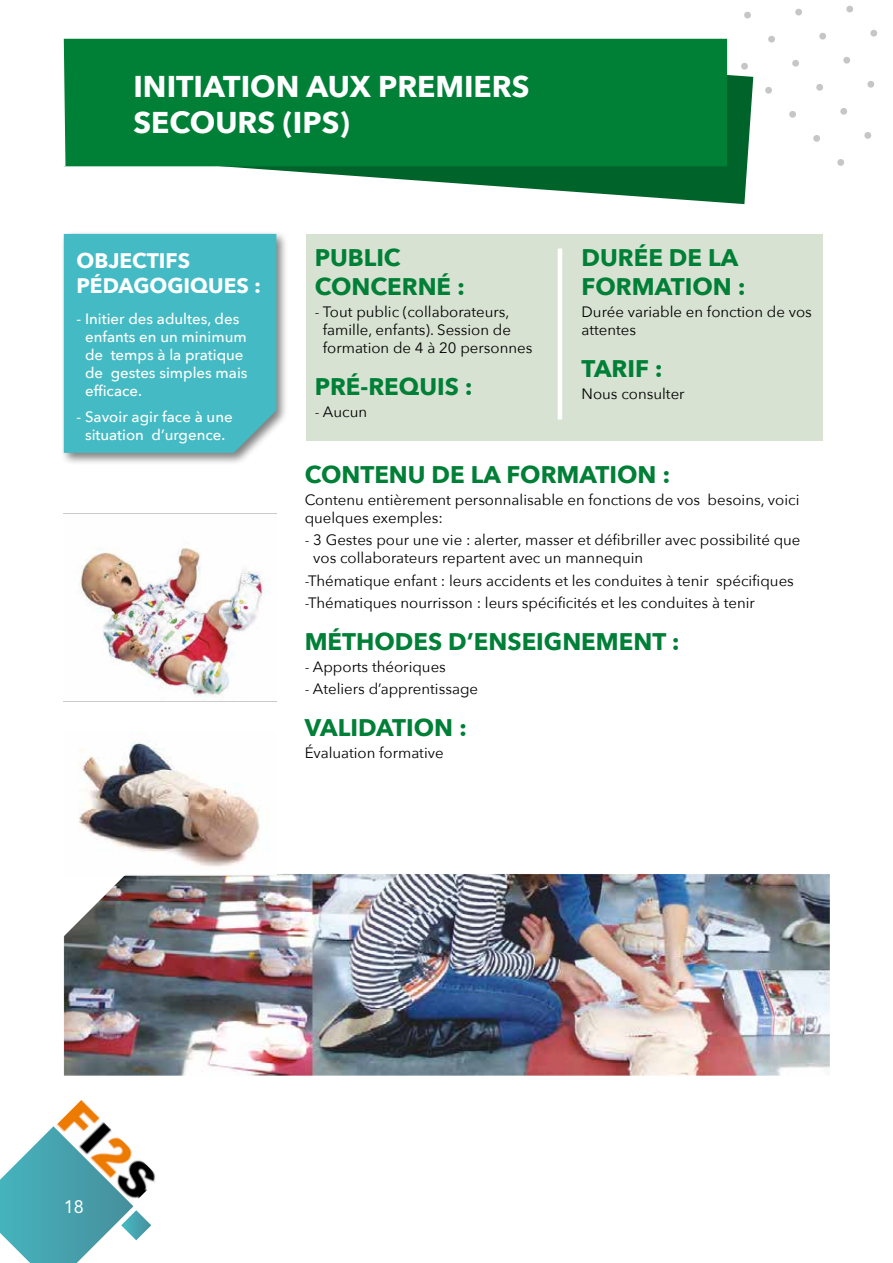
<style>
.page{position:relative;width:893px;height:1263px;background:#fff}
.page>*{position:absolute;margin:0;border:0;box-sizing:border-box;transform-origin:0 0}
.t1{font:700 30px/36px "Avenir Next";color:#fff}
.t2{font:700 24px/28.8px "Avenir Next";color:#007f37}
.t3{font:700 21px/25.2px "Avenir Next";color:#fff}
.t4{font:18px "Avenir";color:#fff}
.t5{font:15px/18px "Avenir Next";color:#000}
.t6{font:500 15px/18px "Avenir Next";color:#fff}
</style>
<div class="page">
<svg style="left:744px;top:11px;width:7px;height:8px"></svg>
<svg style="left:768px;top:35px;width:7px;height:8px"></svg>
<svg style="left:795px;top:8px;width:7px;height:8px"></svg>
<svg style="left:765px;top:87px;width:7px;height:7px"></svg>
<svg style="left:792px;top:60px;width:7px;height:7px"></svg>
<svg style="left:819px;top:32px;width:7px;height:8px"></svg>
<svg style="left:846px;top:5px;width:7px;height:8px"></svg>
<svg style="left:870px;top:29px;width:7px;height:8px"></svg>
<svg style="left:789px;top:111px;width:7px;height:7px"></svg>
<svg style="left:816px;top:84px;width:7px;height:7px"></svg>
<svg style="left:843px;top:57px;width:7px;height:7px"></svg>
<svg style="left:813px;top:135px;width:7px;height:7px"></svg>
<svg style="left:840px;top:108px;width:7px;height:7px"></svg>
<svg style="left:867px;top:81px;width:7px;height:7px"></svg>
<svg style="left:837px;top:159px;width:7px;height:7px"></svg>
<svg style="left:864px;top:132px;width:7px;height:7px"></svg>
<svg style="left:0;top:1126px;width:151px;height:137px"></svg>
<img style="left:55px;top:1100px;width:101px;height:104px">
<svg style="left:220px;top:39px;width:533px;height:165px"></svg>
<div style="left:60px;top:230px;width:229px;height:235px;background:#000;opacity:.5"></div>
<div style="left:64px;top:234px;width:212px;height:219px;background:#44bbc4"></div>
<div style="left:64px;top:39px;width:663px;height:127px;background:#007f37"></div>
<div style="left:306px;top:234px;width:517px;height:206px;background:#d8e2d2"></div>
<hr style="left:558px;top:248px;width:4px;height:172px;background:#fff">
<img style="left:64px;top:874px;width:766px;height:202px">
<img style="left:64px;top:513px;width:212px;height:189px">
<img style="left:64px;top:740px;width:212px;height:136px">
<h1 class="t1" style="left:133px;top:68px;width:397px">INITIATION AUX PREMIERS<br>SECOURS (IPS)</h1>
<h3 class="t3" style="left:77px;top:247px;width:186px">OBJECTIFS<br>PÉDAGOGIQUES :</h3>
<p class="t6" style="left:85px;top:309px;width:164px;text-indent:-9px">- Initier des adultes, des enfants en un minimum de temps à la pratique de gestes simples mais efficace.</p>
<p class="t6" style="left:77px;top:407px;width:158px;text-align:center">- Savoir agir face à une situation d’urgence.</p>
<h2 class="t2" style="left:315px;top:243px;width:152px">PUBLIC<br>CONCERNÉ :</h2>
<p class="t5" style="left:323px;top:303px;width:211px;text-indent:-8px">- Tout public (collaborateurs, famille, enfants). Session de formation de 4 à 20 personnes</p>
<h2 class="t2" style="left:315px;top:372px;width:160px">PRÉ-REQUIS :</h2>
<p class="t5" style="left:315px;top:402px;width:54px">- Aucun</p>
<h2 class="t2" style="left:582px;top:243px;width:166px">DURÉE DE LA<br>FORMATION :</h2>
<p class="t5" style="left:582px;top:303px;width:232px">Durée variable en fonction de vos attentes</p>
<h2 class="t2" style="left:582px;top:354px;width:83px">TARIF :</h2>
<p class="t5" style="left:582px;top:384px;width:105px">Nous consulter</p>
<p class="t4" style="left:64px;top:1196px;width:22px">18</p>
<h2 class="t2" style="left:305px;top:460px;width:367px">CONTENU DE LA FORMATION :</h2>
<p class="t5" style="left:305px;top:490px;width:496px">Contenu entièrement personnalisable en fonctions de vos besoins, voici quelques exemples:</p>
<p class="t5" style="left:313px;top:530px;width:489px;text-indent:-9px">- 3 Gestes pour une vie : alerter, masser et défibriller avec possibilité que vos collaborateurs repartent avec un mannequin</p>
<p class="t5" style="left:305px;top:569px;width:491px;line-height:22.2px">-Thématique enfant : leurs accidents et les conduites à tenir spécifiques -Thématiques nourrisson : leurs spécificités et les conduites à tenir</p>
<h2 class="t2" style="left:305px;top:626px;width:376px">MÉTHODES D’ENSEIGNEMENT :</h2>
<p class="t5" style="left:305px;top:657px;width:143px">- Apports théoriques</p>
<p class="t5" style="left:305px;top:679px;width:175px">- Ateliers d’apprentissage</p>
<h2 class="t2" style="left:305px;top:712px;width:164px">VALIDATION :</h2>
<p class="t5" style="left:305px;top:743px;width:141px">Évaluation formative</p>
</div>
